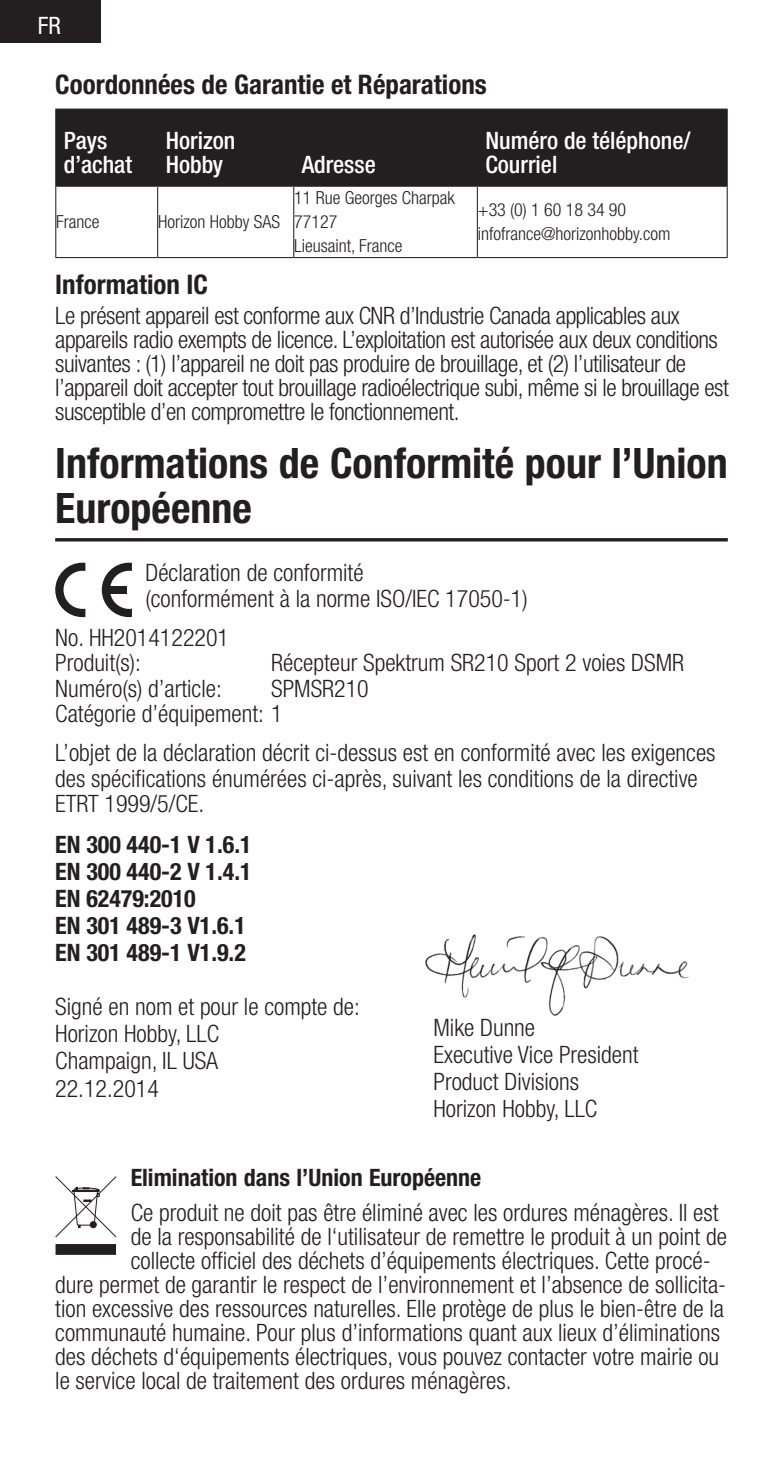
<style>
.page{position:relative;width:783px;height:1458px;background:#fff}
.page>*{position:absolute;margin:0;border:0;box-sizing:border-box;transform-origin:0 0}
.t1{font:700 condensed 42px/45px "Helvetica Neue LT Std";color:#231f20}
.t2{font:700 condensed 27px "Helvetica Neue LT Std";color:#231f20}
.t3{font:300 condensed 24px/25.5px "Helvetica Neue LT Std";color:#231f20}
.t4{font:300 condensed 24px/24px "Helvetica Neue LT Std";letter-spacing:-.02em;color:#231f20}
.t5{font:700 condensed 24px/27px "Helvetica Neue LT Std";color:#231f20}
.t6{font:500 condensed 24px/24px "Helvetica Neue LT Std";color:#fff}
.t7{font:condensed 24px "Helvetica Neue LT Std";color:#fff}
.t8{font:300 condensed 18px/24px "Helvetica Neue LT Std";color:#231f20}
</style>
<div class="page">
<div style="left:0;top:0;width:100px;height:43px;background:#231f20"></div>
<hr style="left:55px;top:538px;width:673px;height:3px;background:#231f20">
<div style="left:56px;top:110px;width:671px;height:75px;background:#231f20"></div>
<hr style="left:55px;top:109px;width:103px;height:1px;background:#231f20">
<hr style="left:55px;top:110px;width:1px;height:76px;background:#231f20">
<hr style="left:55px;top:186px;width:1px;height:71px;background:#231f20">
<hr style="left:158px;top:109px;width:136px;height:1px;background:#231f20">
<hr style="left:157px;top:110px;width:1px;height:75px;background:#231f20">
<hr style="left:294px;top:109px;width:183px;height:1px;background:#231f20">
<hr style="left:293px;top:110px;width:1px;height:75px;background:#231f20">
<hr style="left:477px;top:109px;width:251px;height:1px;background:#231f20">
<hr style="left:477px;top:110px;width:1px;height:75px;background:#231f20">
<hr style="left:727px;top:110px;width:1px;height:76px;background:#231f20">
<hr style="left:157px;top:187px;width:1px;height:70px;background:#231f20">
<hr style="left:293px;top:187px;width:1px;height:70px;background:#231f20">
<hr style="left:477px;top:187px;width:1px;height:70px;background:#231f20">
<hr style="left:727px;top:186px;width:1px;height:71px;background:#231f20">
<hr style="left:55px;top:257px;width:103px;height:1px;background:#231f20">
<hr style="left:158px;top:257px;width:136px;height:1px;background:#231f20">
<hr style="left:294px;top:257px;width:183px;height:1px;background:#231f20">
<hr style="left:477px;top:257px;width:251px;height:1px;background:#231f20">
<hr style="left:56px;top:185px;width:102px;height:2px;background:#231f20">
<hr style="left:158px;top:185px;width:136px;height:2px;background:#231f20">
<hr style="left:294px;top:185px;width:183px;height:2px;background:#231f20">
<hr style="left:477px;top:185px;width:250px;height:2px;background:#231f20">
<div style="left:56px;top:1245px;width:60px;height:9px;background:#231f20"></div>
<svg style="left:55px;top:1176px;width:62px;height:62px"></svg>
<svg style="left:55px;top:563px;width:30px;height:54px"></svg>
<svg style="left:102px;top:563px;width:30px;height:54px"></svg>
<img style="left:425px;top:935px;width:264px;height:81px">
<p class="t7" style="left:38px;top:12px;width:25px">FR</p>
<p class="t2" style="left:55px;top:68px;width:433px">Coordonnées de Garantie et Réparations</p>
<p class="t6" style="left:64px;top:128px;width:70px">Pays d’achat</p>
<p class="t6" style="left:166px;top:128px;width:71px">Horizon<br>Hobby</p>
<p class="t6" style="left:485px;top:128px;width:207px">Numéro de téléphone/<br>Courriel</p>
<p class="t6" style="left:302px;top:152px;width:76px">Adresse</p>
<p class="t8" style="left:56px;top:210px;width:45px">France</p>
<p class="t8" style="left:158px;top:210px;width:123px">Horizon Hobby SAS</p>
<p class="t8" style="left:294px;top:186px;width:162px">11 Rue Georges Charpak<br>77127<br>Lieusaint, France</p>
<p class="t8" style="left:478px;top:198px;width:194px">+33 (0) 1 60 18 34 90 infofrance@horizonhobby.com</p>
<p class="t2" style="left:55px;top:268px;width:154px">Information IC</p>
<p class="t4" style="left:55px;top:304px;width:675px">Le présent appareil est conforme aux CNR d’Industrie Canada applicables aux appareils radio exempts de licence. L’exploitation est autorisée aux deux conditions suivantes : (1) l’appareil ne doit pas produire de brouillage, et (2) l’utilisateur de l’appareil doit accepter tout brouillage radioélectrique subi, même si le brouillage est susceptible d’en compromettre le fonctionnement.</p>
<h1 class="t1" style="left:55px;top:440px;width:674px">Informations de Conformité pour l’Union<br>Européenne</h1>
<p class="t3" style="left:145px;top:560px;width:384px">Déclaration de conformité<br>(conformément à la norme ISO/IEC 17050-1)</p>
<p class="t3" style="left:55px;top:624px;width:175px">No. HH2014122201<br>Produit(s):</p>
<p class="t3" style="left:271px;top:650px;width:414px">Récepteur Spektrum SR210 Sport 2 voies DSMR</p>
<p class="t3" style="left:55px;top:675px;width:168px">Numéro(s) d’article:</p>
<p class="t3" style="left:55px;top:675px;width:315px;text-indent:216px">SPMSR210<br>Catégorie d’équipement: 1</p>
<p class="t3" style="left:55px;top:740px;width:662px">L’objet de la déclaration décrit ci-dessus est en conformité avec les exigences des spécifications énumérées ci-après, suivant les conditions de la directive<br>ETRT 1999/5/CE.</p>
<p class="t5" style="left:55px;top:830px;width:198px">EN 300 440-1 V 1.6.1<br>EN 300 440-2 V 1.4.1<br>EN 62479:2010<br>EN 301 489-3 V1.6.1<br>EN 301 489-1 V1.9.2</p>
<p class="t3" style="left:55px;top:992px;width:306px;line-height:27.6px">Signé en nom et pour le compte de:<br>Horizon Hobby, LLC<br>Champaign, IL USA<br>22.12.2014</p>
<p class="t3" style="left:433px;top:1013px;width:207px;line-height:27px">Mike Dunne<br>Executive Vice President<br>Product Divisions<br>Horizon Hobby, LLC</p>
<p class="t5" style="left:131px;top:1164px;width:352px">Elimination dans l’Union Européenne</p>
<p class="t3" style="left:131px;top:1200px;width:589px">Ce produit ne doit pas être éliminé avec les ordures ménagères. Il est</p>
<p class="t3" style="left:131px;top:1224px;width:598px">de la responsabilité de l‘utilisateur de remettre le produit à un point de</p>
<p class="t3" style="left:131px;top:1248px;width:582px">collecte officiel des déchets d’équipements électriques. Cette procé-</p>
<p class="t3" style="left:55px;top:1272px;width:672px">dure permet de garantir le respect de l’environnement et l’absence de sollicita-</p>
<p class="t3" style="left:55px;top:1296px;width:670px">tion excessive des ressources naturelles. Elle protège de plus le bien-être de la</p>
<p class="t3" style="left:55px;top:1320px;width:666px">communauté humaine. Pour plus d’informations quant aux lieux d’éliminations</p>
<p class="t3" style="left:55px;top:1344px;width:666px">des déchets d‘équipements électriques, vous pouvez contacter votre mairie ou</p>
<p class="t3" style="left:55px;top:1368px;width:458px">le service local de traitement des ordures ménagères.</p>
</div>
